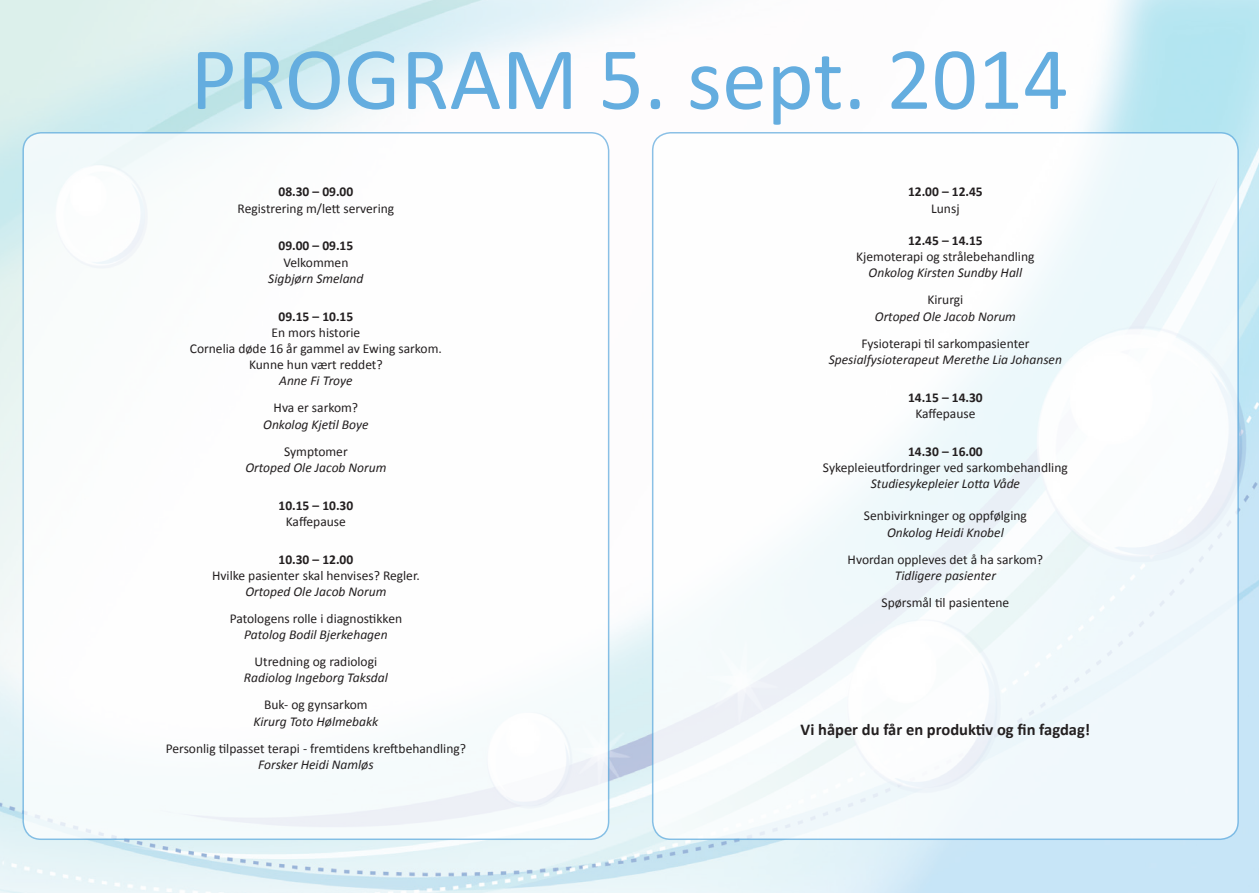
<style>
.page{position:relative;width:1259px;height:893px;background:#fff}
.page>*{position:absolute;margin:0;border:0;box-sizing:border-box;transform-origin:0 0}
.t1{font:89.7px "Calibri";color:#64addf}
.t2{font:700 16.5px "Calibri";color:#231f20}
.t3{font:13.5px "Calibri";color:#231f20}
.t4{font:italic 13.5px "Calibri";color:#231f20}
.t5{font:700 13.5px "Calibri";color:#231f20}
</style>
<div class="page">
<img style="left:0;top:0;width:1259px;height:893px">
<div style="left:23px;top:133px;width:585px;height:706px;background:#fff;border-radius:18px"></div>
<div style="left:652px;top:133px;width:586px;height:706px;background:#f7fbfc;border-radius:18px"></div>
<p class="t1" style="left:190px;top:23px;width:879px">PROGRAM 5. sept. 2014</p>
<p class="t5" style="left:278px;top:183px;width:76px">08.30 – 09.00</p>
<p class="t3" style="left:238px;top:200px;width:158px">Registrering m/lett servering</p>
<p class="t5" style="left:278px;top:237px;width:76px">09.00 – 09.15</p>
<p class="t3" style="left:283px;top:254px;width:66px">Velkommen</p>
<p class="t4" style="left:268px;top:270px;width:97px">Sigbjørn Smeland</p>
<p class="t5" style="left:278px;top:308px;width:76px">09.15 – 10.15</p>
<p class="t3" style="left:271px;top:324px;width:90px">En mors historie</p>
<p class="t3" style="left:190px;top:340px;width:254px">Cornelia døde 16 år gammel av Ewing sarkom.</p>
<p class="t3" style="left:249px;top:356px;width:135px">Kunne hun vært reddet?</p>
<p class="t4" style="left:279px;top:372px;width:75px">Anne Fi Troye</p>
<p class="t3" style="left:274px;top:399px;width:86px">Hva er sarkom?</p>
<p class="t4" style="left:263px;top:416px;width:107px">Onkolog Kjetil Boye</p>
<p class="t3" style="left:284px;top:443px;width:65px">Symptomer</p>
<p class="t4" style="left:245px;top:459px;width:143px">Ortoped Ole Jacob Norum</p>
<p class="t5" style="left:278px;top:497px;width:76px">10.15 – 10.30</p>
<p class="t3" style="left:286px;top:513px;width:62px">Kaffepause</p>
<p class="t5" style="left:278px;top:551px;width:76px">10.30 – 12.00</p>
<p class="t3" style="left:212px;top:567px;width:209px">Hvilke pasienter skal henvises? Regler.</p>
<p class="t4" style="left:245px;top:583px;width:143px">Ortoped Ole Jacob Norum</p>
<p class="t3" style="left:230px;top:610px;width:174px">Patologens rolle i diagnostikken</p>
<p class="t4" style="left:244px;top:626px;width:145px">Patolog Bodil Bjerkehagen</p>
<p class="t3" style="left:255px;top:653px;width:124px">Utredning og radiologi</p>
<p class="t4" style="left:244px;top:669px;width:146px">Radiolog Ingeborg Taksdal</p>
<p class="t3" style="left:264px;top:696px;width:105px">Buk- og gynsarkom</p>
<p class="t4" style="left:253px;top:713px;width:126px">Kirurg Toto Hølmebakk</p>
<p class="t3" style="left:166px;top:740px;width:302px">Personlig tilpasset terapi - fremtidens kreftbehandling?</p>
<p class="t4" style="left:258px;top:756px;width:117px">Forsker Heidi Namløs</p>
<p class="t5" style="left:908px;top:183px;width:76px">12.00 – 12.45</p>
<p class="t3" style="left:931px;top:200px;width:30px">Lunsj</p>
<p class="t5" style="left:908px;top:232px;width:76px">12.45 – 14.15</p>
<p class="t3" style="left:856px;top:248px;width:180px">Kjemoterapi og strålebehandling</p>
<p class="t4" style="left:868px;top:264px;width:155px">Onkolog Kirsten Sundby Hall</p>
<p class="t3" style="left:927px;top:291px;width:37px">Kirurgi</p>
<p class="t4" style="left:875px;top:308px;width:143px">Ortoped Ole Jacob Norum</p>
<p class="t3" style="left:861px;top:335px;width:170px">Fysioterapi til sarkompasienter</p>
<p class="t4" style="left:829px;top:351px;width:235px">Spesialfysioterapeut Merethe Lia Johansen</p>
<p class="t5" style="left:908px;top:389px;width:76px">14.15 – 14.30</p>
<p class="t3" style="left:915px;top:405px;width:62px">Kaffepause</p>
<p class="t5" style="left:908px;top:443px;width:76px">14.30 – 16.00</p>
<p class="t3" style="left:823px;top:459px;width:246px">Sykepleieutfordringer ved sarkombehandling</p>
<p class="t4" style="left:870px;top:475px;width:151px">Studiesykepleier Lotta Våde</p>
<p class="t3" style="left:864px;top:507px;width:164px">Senbivirkninger og oppfølging</p>
<p class="t4" style="left:887px;top:524px;width:118px">Onkolog Heidi Knobel</p>
<p class="t3" style="left:847px;top:551px;width:197px">Hvordan oppleves det å ha sarkom?</p>
<p class="t4" style="left:894px;top:567px;width:103px">Tidligere pasienter</p>
<p class="t3" style="left:881px;top:594px;width:129px">Spørsmål til pasientene</p>
<p class="t2" style="left:800px;top:719px;width:291px">Vi håper du får en produktiv og fin fagdag!</p>
</div>
